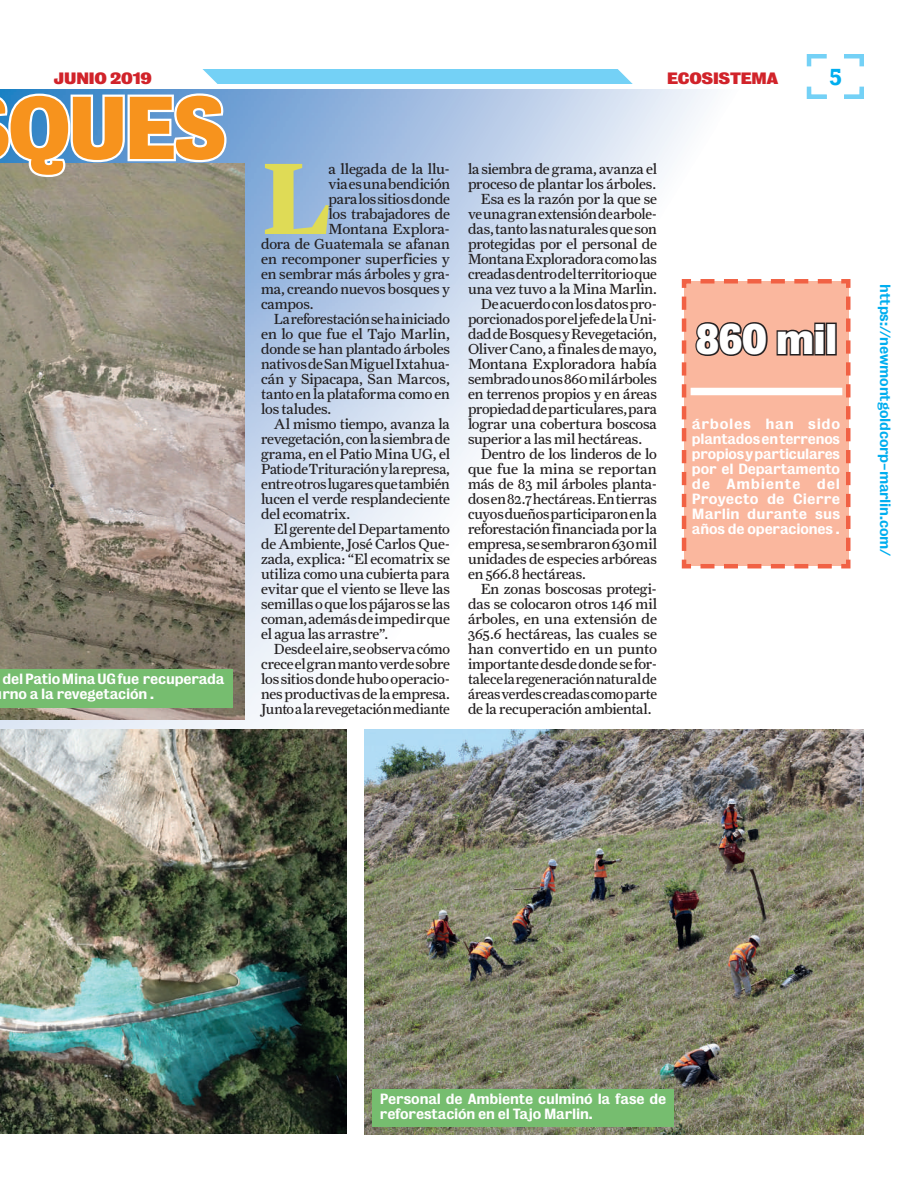
<style>
.page{position:relative;width:918px;height:1188px;background:#fff}
.page>*{position:absolute;margin:0;border:0;box-sizing:border-box;transform-origin:0 0}
.t1{font:700 101.85px "Farnham Text";color:#dfdb56}
.t2{font:700 81px "Bureau Grot";color:#f7931d}
.t3{font:700 39px "Bureau Grot";letter-spacing:-.025em;color:#fff}
.t4{font:700 24px "Rockwell";color:#00aeef}
.t5{font:900 15px "Bureau Grot";letter-spacing:-.015em;color:#d1232a}
.t6{font:14.7px "Farnham Text";letter-spacing:-.01em;color:#231f20}
.t7{font:500 13.5px/15px "Bureau Grot";letter-spacing:-.015em;color:#fff}
.t8{font:500 13.5px "Bureau Grot";letter-spacing:-.015em;color:#00aeef}
</style>
<div class="page">
<div style="left:202px;top:69px;width:431px;height:15px;background:#74d1f6"></div>
<svg style="left:807px;top:54px;width:20px;height:35px"></svg>
<svg style="left:844px;top:54px;width:20px;height:35px"></svg>
<img style="left:0;top:89px;width:864px;height:1046px">
<img style="left:807px;top:89px;width:20px;height:10px">
<img style="left:844px;top:89px;width:20px;height:10px">
<img style="left:0;top:164px;width:244px;height:555px">
<img style="left:0;top:729px;width:346px;height:405px">
<img style="left:364px;top:729px;width:500px;height:405px">
<svg style="left:680px;top:277px;width:173px;height:294px;background:#f9b69f"></svg>
<div style="left:691px;top:388px;width:151px;height:7px;background:#fff"></div>
<svg style="left:694px;top:321px;width:75px;height:36px;background:#997265"></svg>
<svg style="left:775px;top:321px;width:52px;height:36px;background:#9b7366"></svg>
<div style="left:826px;top:323px;width:11px;height:33px;border:3px solid #231f20"></div>
<div style="left:0;top:669px;width:233px;height:38px;background:#76bd6f"></div>
<div style="left:373px;top:1089px;width:301px;height:37px;background:#76bd6f"></div>
<svg style="left:0;top:91px;width:229px;height:88px"></svg>
<p class="t5" style="left:54px;top:70px;width:99px">JUNIO 2019</p>
<p class="t5" style="left:667px;top:70px;width:113px">ECOSISTEMA</p>
<h3 class="t4" style="left:829px;top:62px;width:15px">5</h3>
<h2 class="t2" style="left:8px;top:81px;width:220px">QUES</h2>
<p class="t7" style="left:2px;top:672px;width:224px">del Patio Mina UG fue recuperada rno a la revegetación .</p>
<h1 class="t1" style="left:261px;top:136px;width:70px">L</h1>
<p class="t6" style="left:328px;top:160px;width:123px">a llegada de la llu-</p>
<p class="t6" style="left:328px;top:175px;width:123px">via es una bendición</p>
<p class="t6" style="left:328px;top:190px;width:123px">para los sitios donde</p>
<p class="t6" style="left:328px;top:205px;width:123px">los trabajadores de</p>
<p class="t6" style="left:328px;top:220px;width:123px">Montana Explora-</p>
<p class="t6" style="left:261px;top:235px;width:190px">dora de Guatemala se afanan</p>
<p class="t6" style="left:261px;top:250px;width:190px">en recomponer superficies y</p>
<p class="t6" style="left:261px;top:265px;width:190px">en sembrar más árboles y gra-</p>
<p class="t6" style="left:261px;top:280px;width:190px">ma, creando nuevos bosques y</p>
<p class="t6" style="left:261px;top:295px;width:54px">campos.</p>
<p class="t6" style="left:274px;top:310px;width:178px">La reforestación se ha iniciado</p>
<p class="t6" style="left:261px;top:325px;width:190px">en lo que fue el Tajo Marlin,</p>
<p class="t6" style="left:261px;top:340px;width:190px">donde se han plantado árboles</p>
<p class="t6" style="left:261px;top:355px;width:190px">nativos de San Miguel Ixtahua-</p>
<p class="t6" style="left:261px;top:370px;width:190px">cán y Sipacapa, San Marcos,</p>
<p class="t6" style="left:261px;top:385px;width:190px">tanto en la plataforma como en</p>
<p class="t6" style="left:261px;top:400px;width:72px">los taludes.</p>
<p class="t6" style="left:274px;top:415px;width:178px">Al mismo tiempo, avanza la</p>
<p class="t6" style="left:261px;top:430px;width:190px">revegetación, con la siembra de</p>
<p class="t6" style="left:261px;top:445px;width:190px">grama, en el Patio Mina UG, el</p>
<p class="t6" style="left:261px;top:460px;width:190px">Patio de Trituración y la represa,</p>
<p class="t6" style="left:261px;top:475px;width:190px">entre otros lugares que también</p>
<p class="t6" style="left:261px;top:490px;width:190px">lucen el verde resplandeciente</p>
<p class="t6" style="left:261px;top:505px;width:91px">del ecomatrix.</p>
<p class="t6" style="left:274px;top:520px;width:178px">El gerente del Departamento</p>
<p class="t6" style="left:261px;top:535px;width:190px">de Ambiente, José Carlos Que-</p>
<p class="t6" style="left:261px;top:550px;width:190px">zada, explica: “El ecomatrix se</p>
<p class="t6" style="left:261px;top:565px;width:190px">utiliza como una cubierta para</p>
<p class="t6" style="left:261px;top:580px;width:190px">evitar que el viento se lleve las</p>
<p class="t6" style="left:261px;top:595px;width:190px">semillas o que los pájaros se las</p>
<p class="t6" style="left:261px;top:610px;width:190px">coman, además de impedir que</p>
<p class="t6" style="left:261px;top:625px;width:129px">el agua las arrastre”.</p>
<p class="t6" style="left:274px;top:640px;width:178px">Desde el aire, se observa cómo</p>
<p class="t6" style="left:261px;top:655px;width:190px">crece el gran manto verde sobre</p>
<p class="t6" style="left:261px;top:670px;width:190px">los sitios donde hubo operacio-</p>
<p class="t6" style="left:261px;top:685px;width:190px">nes productivas de la empresa.</p>
<p class="t6" style="left:261px;top:700px;width:190px">Junto a la revegetación mediante</p>
<p class="t6" style="left:468px;top:160px;width:191px">la siembra de grama, avanza el</p>
<p class="t6" style="left:468px;top:175px;width:190px">proceso de plantar los árboles.</p>
<p class="t6" style="left:481px;top:190px;width:178px">Esa es la razón por la que se</p>
<p class="t6" style="left:468px;top:205px;width:190px">ve una gran extensión de arbole-</p>
<p class="t6" style="left:468px;top:220px;width:190px">das, tanto las naturales que son</p>
<p class="t6" style="left:468px;top:235px;width:190px">protegidas por el personal de</p>
<p class="t6" style="left:468px;top:250px;width:190px">Montana Exploradora como las</p>
<p class="t6" style="left:468px;top:265px;width:191px">creadas dentro del territorio que</p>
<p class="t6" style="left:468px;top:280px;width:190px">una vez tuvo a la Mina Marlin.</p>
<p class="t6" style="left:481px;top:295px;width:178px">De acuerdo con los datos pro-</p>
<p class="t6" style="left:468px;top:310px;width:190px">porcionados por el jefe de la Uni-</p>
<p class="t6" style="left:468px;top:325px;width:191px">dad de Bosques y Revegetación,</p>
<p class="t6" style="left:468px;top:340px;width:190px">Oliver Cano, a finales de mayo,</p>
<p class="t6" style="left:468px;top:355px;width:190px">Montana Exploradora había</p>
<p class="t6" style="left:468px;top:370px;width:191px">sembrado unos 860 mil árboles</p>
<p class="t6" style="left:468px;top:385px;width:190px">en terrenos propios y en áreas</p>
<p class="t6" style="left:468px;top:400px;width:190px">propiedad de particulares, para</p>
<p class="t6" style="left:468px;top:415px;width:190px">lograr una cobertura boscosa</p>
<p class="t6" style="left:468px;top:430px;width:176px">superior a las mil hectáreas.</p>
<p class="t6" style="left:481px;top:445px;width:178px">Dentro de los linderos de lo</p>
<p class="t6" style="left:468px;top:460px;width:190px">que fue la mina se reportan</p>
<p class="t6" style="left:468px;top:475px;width:190px">más de 83 mil árboles planta-</p>
<p class="t6" style="left:468px;top:490px;width:191px">dos en 82.7 hectáreas. En tierras</p>
<p class="t6" style="left:468px;top:505px;width:191px">cuyos dueños participaron en la</p>
<p class="t6" style="left:468px;top:520px;width:191px">reforestación financiada por la</p>
<p class="t6" style="left:468px;top:535px;width:191px">empresa, se sembraron 630 mil</p>
<p class="t6" style="left:468px;top:550px;width:190px">unidades de especies arbóreas</p>
<p class="t6" style="left:468px;top:565px;width:119px">en 566.8 hectáreas.</p>
<p class="t6" style="left:481px;top:580px;width:178px">En zonas boscosas protegi-</p>
<p class="t6" style="left:468px;top:595px;width:191px">das se colocaron otros 146 mil</p>
<p class="t6" style="left:468px;top:610px;width:191px">árboles, en una extensión de</p>
<p class="t6" style="left:468px;top:625px;width:190px">365.6 hectáreas, las cuales se</p>
<p class="t6" style="left:468px;top:640px;width:190px">han convertido en un punto</p>
<p class="t6" style="left:468px;top:655px;width:191px">importante desde donde se for-</p>
<p class="t6" style="left:468px;top:670px;width:190px">talece la regeneración natural de</p>
<p class="t6" style="left:468px;top:685px;width:191px">áreas verdes creadas como parte</p>
<p class="t6" style="left:468px;top:700px;width:185px">de la recuperación ambiental.</p>
<h3 class="t3" style="left:696px;top:317px;width:143px">860 mil</h3>
<p class="t7" style="left:692px;top:417px;width:150px;text-align:justify">árboles han sido plantados en terrenos propios y particulares por el Departamento de Ambiente del Proyecto de Cierre Marlin durante sus años de operaciones .</p>
<p class="t8" style="left:893px;top:284px;width:274px;rotate:90deg">https://newmontgoldcorp-marlin.com/</p>
<p class="t7" style="left:380px;top:1092px;width:288px">Personal de Ambiente culminó la fase de reforestación en el Tajo Marlin.</p>
</div>
